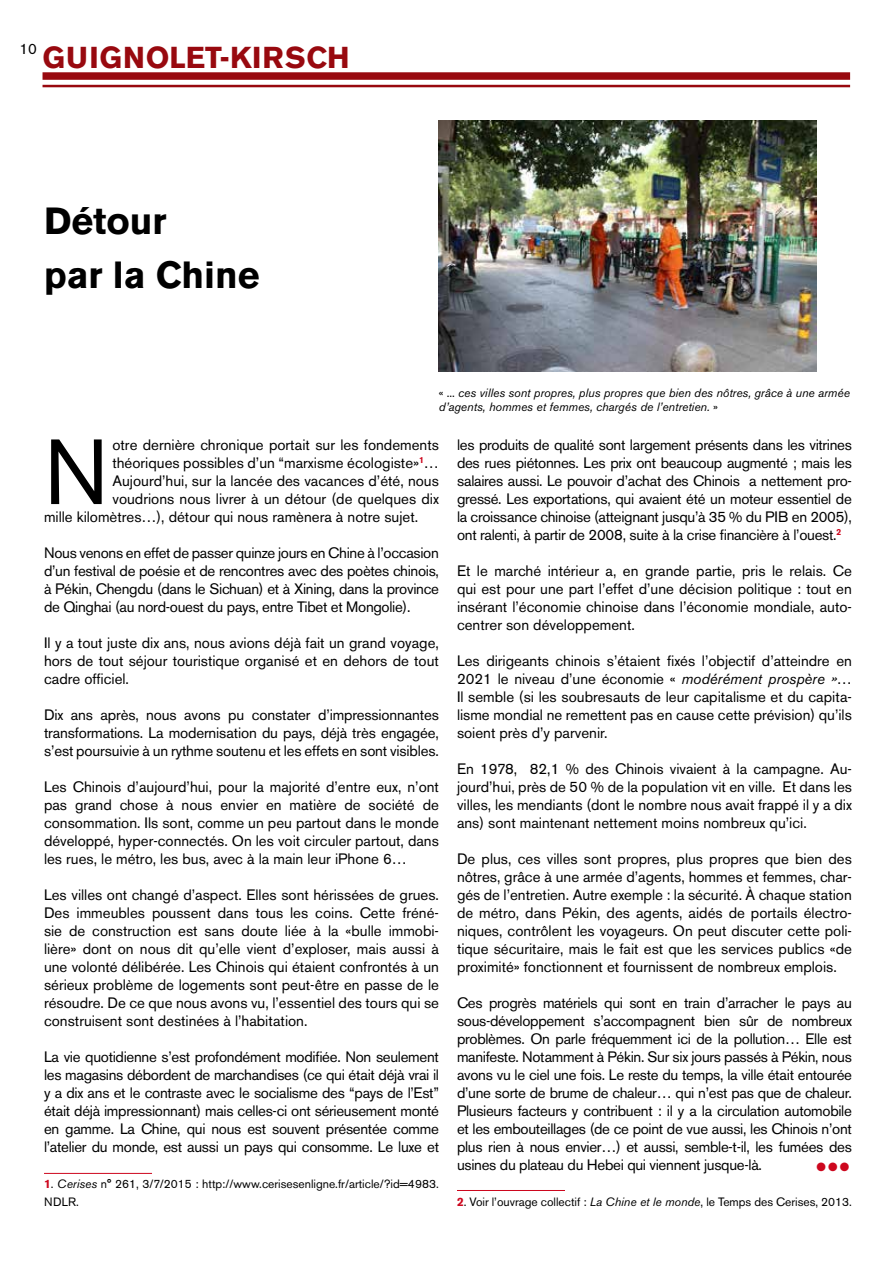
<style>
.page{position:relative;width:893px;height:1263px;background:#fff}
.page>*{position:absolute;margin:0;border:0;box-sizing:border-box;transform-origin:0 0}
.t1{font:91.5px "Akzidenz Grotesk BE";color:#000}
.t2{font:700 37.5px/54px "Akzidenz Grotesk BE";color:#000}
.t3{font:700 30px "Akzidenz Grotesk BE";letter-spacing:.02em;color:#98090f}
.t4{font:15px/18px "Akzidenz Grotesk BE";color:#000;text-align:justify}
.t5{font:12px/18px "Akzidenz Grotesk BE";color:#000}
.t6{font:italic 12px/14.4px "Akzidenz Grotesk BE";color:#000}
.t7{font:12px "Zapf Dingbats ITC";color:#cd071e}
.s1{font-style:normal}
.s2{font-weight:700;color:#cd071e}
.s3{font-style:italic}
</style>
<div class="page">
<div style="left:43px;top:72px;width:807px;height:8px;background:#98090f"></div>
<hr style="left:43px;top:85px;width:807px;height:2px;background:#98090f">
<hr style="left:44px;top:1173px;width:108px;height:1px;background:#cd071e">
<hr style="left:457px;top:1190px;width:108px;height:1px;background:#cd071e">
<img style="left:439px;top:120px;width:378px;height:252px">
<p class="t4" style="left:20px;top:40px;width:19px">10</p>
<h3 class="t3" style="left:43px;top:40px;width:309px">GUIGNOLET-KIRSCH</h3>
<h2 class="t2" style="left:44px;top:194px;width:217px">Détour<br>par la Chine</h2>
<p class="t6" style="left:439px;top:385px;width:412px"><span class="s1">« ...</span> ces villes sont propres, plus propres que bien des nôtres, grâce à une armée d’agents, hommes et femmes, chargés de l’entretien. <span class="s1">»</span></p>
<h1 class="t1" style="left:44px;top:418px;width:66px">N</h1>
<p class="t4" style="left:112px;top:436px;width:328px">otre dernière chronique portait sur les fondements</p>
<p class="t4" style="left:112px;top:454px;width:328px">théoriques possibles d’un “marxisme écologiste»<sup>1</sup>…</p>
<p class="t4" style="left:112px;top:472px;width:328px">Aujourd’hui, sur la lancée des vacances d’été, nous</p>
<p class="t4" style="left:112px;top:490px;width:328px">voudrions nous livrer à un détour (de quelques dix</p>
<p class="t4" style="left:44px;top:508px;width:376px">mille kilomètres…), détour qui nous ramènera à notre sujet.</p>
<p class="t4" style="left:44px;top:544px;width:396px">Nous venons en effet de passer quinze jours en Chine à l’occasion d’un festival de poésie et de rencontres avec des poètes chinois, à Pékin, Chengdu (dans le Sichuan) et à Xining, dans la province de Qinghai (au nord-ouest du pays, entre Tibet et Mongolie).</p>
<p class="t4" style="left:44px;top:634px;width:396px">Il y a tout juste dix ans, nous avions déjà fait un grand voyage, hors de tout séjour touristique organisé et en dehors de tout cadre officiel.</p>
<p class="t4" style="left:44px;top:706px;width:396px">Dix ans après, nous avons pu constater d’impressionnantes transformations. La modernisation du pays, déjà très engagée, s’est poursuivie à un rythme soutenu et les effets en sont visibles.</p>
<p class="t4" style="left:44px;top:778px;width:396px">Les Chinois d’aujourd’hui, pour la majorité d’entre eux, n’ont pas grand chose à nous envier en matière de société de consommation. Ils sont, comme un peu partout dans le monde développé, hyper-connectés. On les voit circuler partout, dans les rues, le métro, les bus, avec à la main leur iPhone 6…</p>
<p class="t4" style="left:44px;top:886px;width:396px">Les villes ont changé d’aspect. Elles sont hérissées de grues.<br>Des immeubles poussent dans tous les coins. Cette fréné&shy;sie de construction est sans doute liée à la «bulle immobi&shy;lière» dont on nous dit qu’elle vient d’exploser, mais aussi à une volonté délibérée. Les Chinois qui étaient confrontés à un sérieux problème de logements sont peut-être en passe de le résoudre. De ce que nous avons vu, l’essentiel des tours qui se construisent sont destinées à l’habitation.</p>
<p class="t4" style="left:44px;top:1048px;width:396px">La vie quotidienne s’est profondément modifiée. Non seulement les magasins débordent de marchandises (ce qui était déjà vrai il y a dix ans et le contraste avec le socialisme des “pays de l’Est” était déjà impressionnant) mais celles-ci ont sérieusement monté en gamme. La Chine, qui nous est souvent présentée comme l’atelier du monde, est aussi un pays qui consomme. Le luxe et</p>
<p class="t5" style="left:44px;top:1175px;width:396px"><span class="s2">1</span>. <span class="s3">Cerises</span> n° 261, 3/7/2015 : http://www.cerisesenligne.fr/article/?id=4983.<br>NDLR.</p>
<p class="t4" style="left:457px;top:436px;width:396px">les produits de qualité sont largement présents dans les vitrines des rues piétonnes. Les prix ont beaucoup augmenté ; mais les salaires aussi. Le pouvoir d’achat des Chinois a nettement pro&shy;gressé. Les exportations, qui avaient été un moteur essentiel de la croissance chinoise (atteignant jusqu’à 35 % du PIB en 2005), ont ralenti, à partir de 2008, suite à la crise financière à l’ouest.<sup>2</sup></p>
<p class="t4" style="left:457px;top:562px;width:396px">Et le marché intérieur a, en grande partie, pris le relais. Ce qui est pour une part l’effet d’une décision politique : tout en insérant l’économie chinoise dans l’économie mondiale, auto&shy;centrer son développement.</p>
<p class="t4" style="left:457px;top:652px;width:396px">Les dirigeants chinois s’étaient fixés l’objectif d’atteindre en 2021 le niveau d’une économie « <span class="s3">modérément prospère »</span>… Il semble (si les soubresauts de leur capitalisme et du capita&shy;lisme mondial ne remettent pas en cause cette prévision) qu’ils soient près d’y parvenir.</p>
<p class="t4" style="left:457px;top:760px;width:397px">En 1978, 82,1 % des Chinois vivaient à la campagne. Au&shy;jourd’hui, près de 50 % de la population vit en ville. Et dans les villes, les mendiants (dont le nombre nous avait frappé il y a dix ans) sont maintenant nettement moins nombreux qu’ici.</p>
<p class="t4" style="left:457px;top:850px;width:396px">De plus, ces villes sont propres, plus propres que bien des nôtres, grâce à une armée d’agents, hommes et femmes, char&shy;gés de l’entretien. Autre exemple : la sécurité. À chaque station de métro, dans Pékin, des agents, aidés de portails électro&shy;niques, contrôlent les voyageurs. On peut discuter cette poli&shy;tique sécuritaire, mais le fait est que les services publics «de proximité» fonctionnent et fournissent de nombreux emplois.</p>
<p class="t4" style="left:457px;top:994px;width:396px">Ces progrès matériels qui sont en train d’arracher le pays au sous-développement s’accompagnent bien sûr de nombreux problèmes. On parle fréquemment ici de la pollution… Elle est manifeste. Notamment à Pékin. Sur six jours passés à Pékin, nous avons vu le ciel une fois. Le reste du temps, la ville était entourée d’une sorte de brume de chaleur… qui n’est pas que de chaleur.<br>Plusieurs facteurs y contribuent : il y a la circulation automobile et les embouteillages (de ce point de vue aussi, les Chinois n’ont plus rien à nous envier…) et aussi, semble-t-il, les fumées des usines du plateau du Hebei qui viennent jusque-là.</p>
<p class="t5" style="left:457px;top:1193px;width:396px"><span class="s2">2</span>. Voir l’ouvrage collectif : <span class="s3">La Chine et le monde</span>, le Temps des Cerises, 2013.</p>
<p class="t7" style="left:817px;top:1161px;width:34px">● ● ●</p>
</div>
